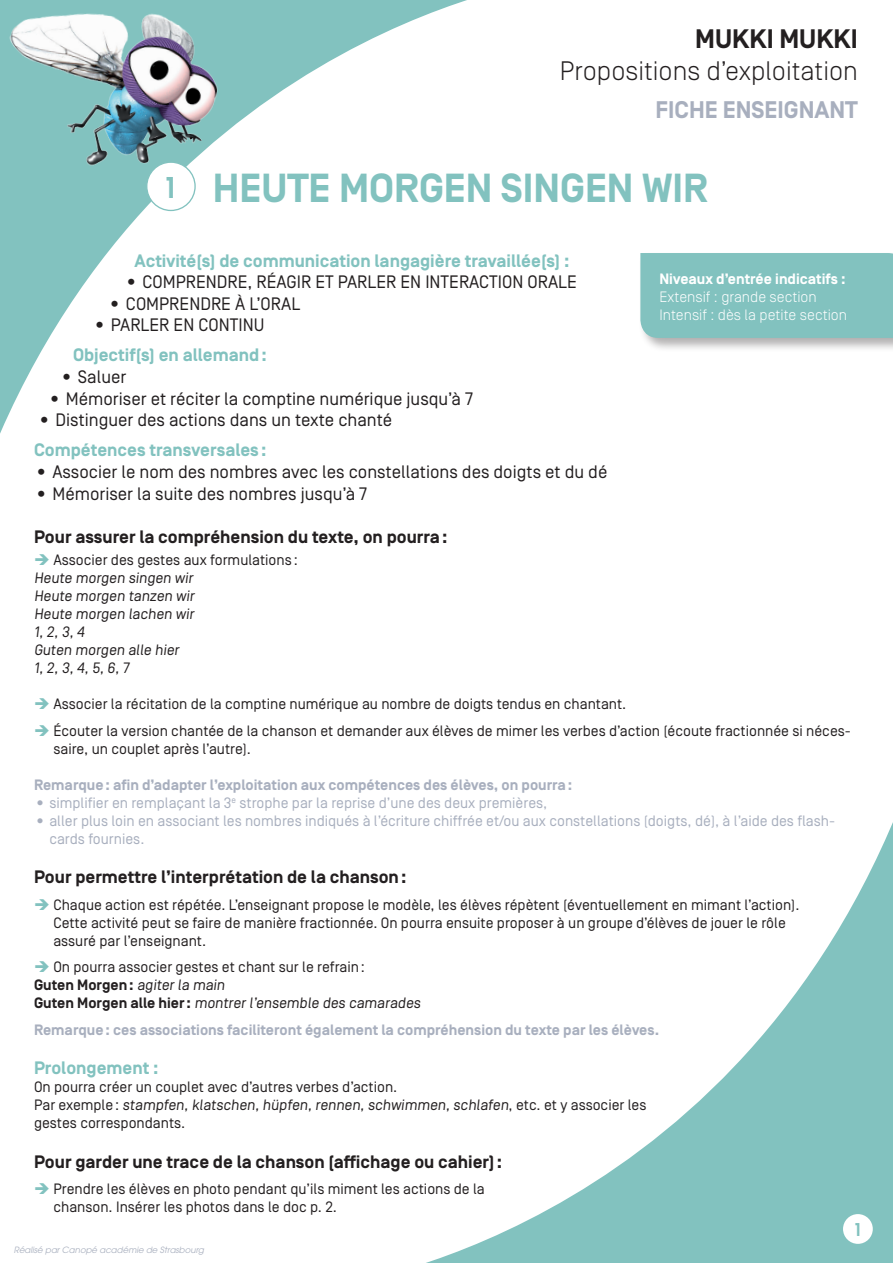
<style>
.page{position:relative;width:893px;height:1263px;background:#fff}
.page>*{position:absolute;margin:0;border:0;box-sizing:border-box;transform-origin:0 0}
.t1{font:700 40.5px "Simplon BP";color:#82c2bf}
.t2{font:600 28.35px "Avant Garde";color:#82c2bf}
.t3{font:300 26.7px "Simplon BP";color:#231f20}
.t4{font:700 26.7px "Simplon BP";color:#231f20}
.t5{font:700 24px "Simplon BP";color:#a8afbe}
.t6{font:18px "Simplon BP Regular";color:#231f20}
.t7{font:700 18px "Simplon BP";color:#231f20}
.t8{font:700 18px "Simplon BP";color:#82c2bf}
.t9{font:600 17.55px "Avant Garde";color:#82c2bf}
.t10{font:15px/18px "Simplon BP Regular";color:#231f20}
.t11{font:15px/18px "Simplon BP Regular";color:#a8afbe}
.t12{font:700 15px "Simplon BP";color:#a8afbe}
.t13{font:300 15px/18px "Simplon BP";color:#fff}
.t14{font:700 15px "Simplon BP";color:#fff}
.t15{font:700 15px "Simplon BP";color:#231f20}
.t16{font:italic 8.55px "Avant Garde";color:#a8afbe}
.s1{color:#82c2bf}
.s2{font-family:"Simplon BP Regular";font-weight:400}
.s3{font-family:"Simplon BP";font-weight:700}
</style>
<div class="page">
<svg style="left:0;top:0;width:467px;height:434px"></svg>
<svg style="left:426px;top:822px;width:467px;height:441px"></svg>
<div style="left:843px;top:1214px;width:30px;height:30px;background:#fff;border-radius:50%"></div>
<div style="left:638px;top:251px;width:255px;height:101px;background:#231f20;opacity:.35"></div>
<div style="left:640px;top:253px;width:253px;height:85px;background:#82c2bf"></div>
<img style="left:0;top:0;width:259px;height:210px">
<h3 class="t4" style="left:695px;top:24px;width:164px">MUKKI MUKKI</h3>
<h3 class="t3" style="left:560px;top:55px;width:300px">Propositions d’exploitation</h3>
<h2 class="t2" style="left:163px;top:169px;width:17px">1</h2>
<h3 class="t5" style="left:655px;top:96px;width:204px">FICHE ENSEIGNANT</h3>
<p class="t1" style="left:213px;top:165px;width:497px">HEUTE MORGEN SINGEN WIR</p>
<p class="t8" style="left:135px;top:250px;width:436px">Activité(s) de communication langagière travaillée(s) :</p>
<p class="t6" style="left:124px;top:271px;width:454px">• COMPRENDRE, RÉAGIR ET PARLER EN INTERACTION ORALE</p>
<p class="t6" style="left:108px;top:293px;width:194px">• COMPRENDRE À L’ORAL</p>
<p class="t6" style="left:93px;top:315px;width:173px">• PARLER EN CONTINU</p>
<p class="t8" style="left:73px;top:345px;width:195px">Objectif(s) en allemand:</p>
<p class="t6" style="left:60px;top:366px;width:68px">• Saluer</p>
<p class="t6" style="left:48px;top:388px;width:427px">• Mémoriser et réciter la comptine numérique jusqu’à 7</p>
<p class="t6" style="left:37px;top:410px;width:357px">• Distinguer des actions dans un texte chanté</p>
<p class="t8" style="left:34px;top:440px;width:234px">Compétences transversales :</p>
<p class="t6" style="left:34px;top:461px;width:575px">• Associer le nom des nombres avec les constellations des doigts et du dé</p>
<p class="t6" style="left:34px;top:483px;width:335px">• Mémoriser la suite des nombres jusqu’à 7</p>
<p class="t7" style="left:34px;top:526px;width:415px">Pour assurer la compréhension du texte, on pourra:</p>
<p class="t10" style="left:34px;top:551px;width:265px"><span class="s1">➔</span> Associer des gestes aux formulations :</p>
<p class="t10" style="left:34px;top:569px;width:163px">Heute morgen singen wir</p>
<p class="t10" style="left:34px;top:587px;width:164px">Heute morgen tanzen wir</p>
<p class="t10" style="left:34px;top:605px;width:164px">Heute morgen lachen wir</p>
<p class="t10" style="left:34px;top:623px;width:54px">1, 2, 3, 4</p>
<p class="t10" style="left:34px;top:641px;width:149px">Guten morgen alle hier</p>
<p class="t10" style="left:34px;top:659px;width:99px">1, 2, 3, 4, 5, 6, 7</p>
<p class="t10" style="left:34px;top:695px;width:594px"><span class="s1">➔</span> Associer la récitation de la comptine numérique au nombre de doigts tendus en chantant.</p>
<p class="t10" style="left:53px;top:721px;width:799px;text-indent:-19px"><span class="s1">➔</span> Écouter la version chantée de la chanson et demander aux élèves de mimer les verbes d’action (écoute fractionnée si néces&shy;saire, un couplet après l’autre).</p>
<p class="t12" style="left:34px;top:776px;width:540px">Remarque: afin d’adapter l’exploitation aux compétences des élèves, on pourra:</p>
<p class="t11" style="left:34px;top:793px;width:515px">• simplifier en remplaçant la 3<sup>e</sup> strophe par la reprise d’une des deux premières,</p>
<p class="t11" style="left:49px;top:811px;width:787px;text-indent:-15px">• aller plus loin en associant les nombres indiqués à l’écriture chiffrée et/ou aux constellations (doigts, dé), à l’aide des flash&shy;cards fournies.</p>
<p class="t7" style="left:34px;top:867px;width:374px">Pour permettre l’interprétation de la chanson:</p>
<p class="t10" style="left:53px;top:895px;width:747px;text-indent:-19px"><span class="s1">➔</span> Chaque action est répétée. L’enseignant propose le modèle, les élèves répètent (éventuellement en mimant l’action).<br>Cette activité peut se faire de manière fractionnée. On pourra ensuite proposer à un groupe d’élèves de jouer le rôle assuré par l’enseignant.</p>
<p class="t10" style="left:34px;top:958px;width:332px"><span class="s1">➔</span> On pourra associer gestes et chant sur le refrain:</p>
<p class="t15" style="left:34px;top:976px;width:194px">Guten Morgen: <span class="s2">agiter la main</span></p>
<p class="t10" style="left:34px;top:994px;width:390px"><span class="s3">Guten Morgen alle hier :</span> montrer l’ensemble des camarades</p>
<p class="t12" style="left:34px;top:1021px;width:627px">Remarque: ces associations faciliteront également la compréhension du texte par les élèves.</p>
<p class="t8" style="left:34px;top:1058px;width:126px">Prolongement :</p>
<p class="t10" style="left:34px;top:1078px;width:365px">On pourra créer un couplet avec d’autres verbes d’action.</p>
<p class="t10" style="left:34px;top:1096px;width:614px">Par exemple : stampfen, klatschen, hüpfen, rennen, schwimmen, schlafen, etc. et y associer les gestes correspondants.</p>
<p class="t7" style="left:34px;top:1151px;width:470px">Pour garder une trace de la chanson (affichage ou cahier):</p>
<p class="t10" style="left:53px;top:1180px;width:433px;text-indent:-19px"><span class="s1">➔</span> Prendre les élèves en photo pendant qu’ils miment les actions de la chanson. Insérer les photos dans le doc p. 2.</p>
<p class="t14" style="left:659px;top:271px;width:188px">Niveaux d’entrée indicatifs :</p>
<p class="t13" style="left:659px;top:288px;width:189px">Extensif : grande section<br>Intensif : dès la petite section</p>
<p class="t16" style="left:14px;top:1244px;width:192px">Réalisé par Canopé académie de Strasbourg</p>
<p class="t9" style="left:853px;top:1218px;width:11px">1</p>
</div>
